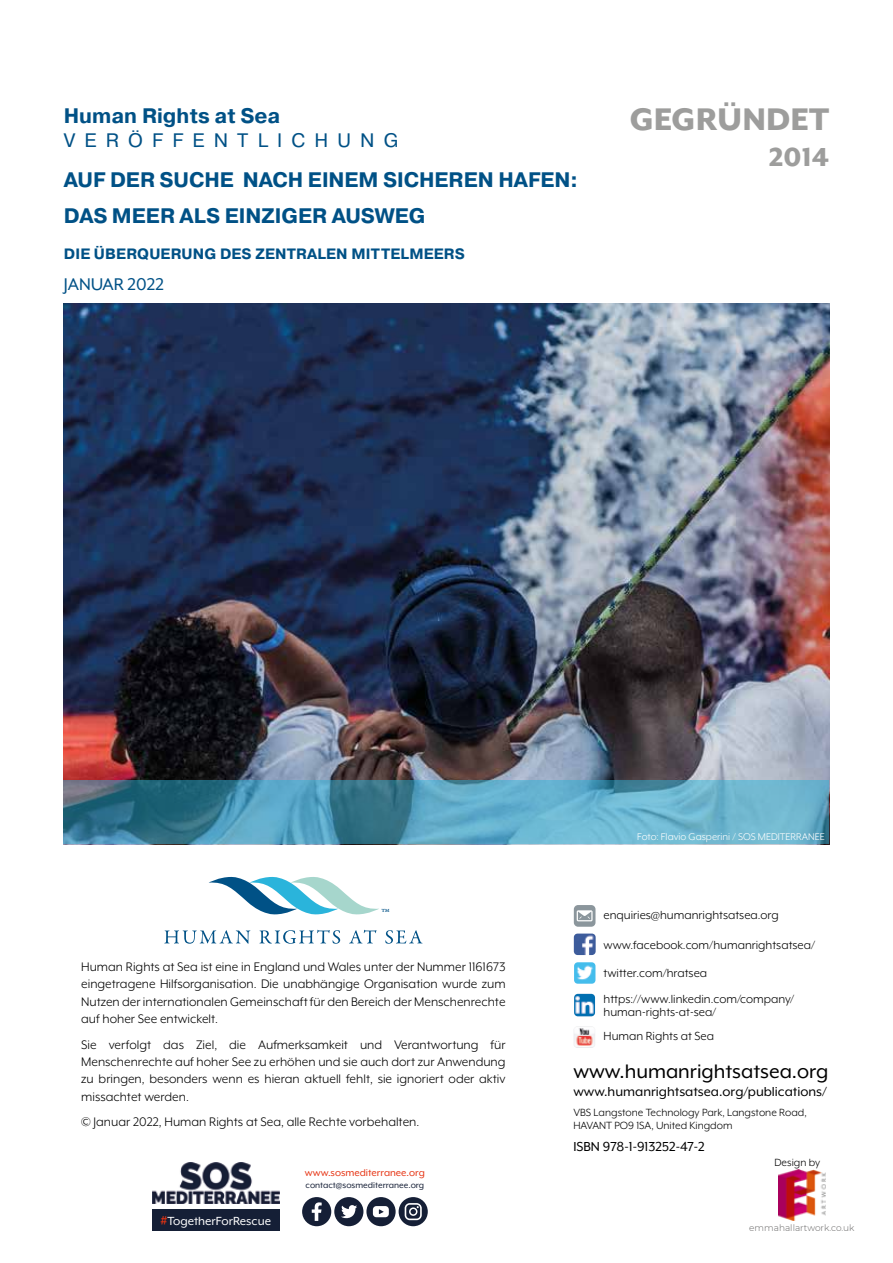
<style>
.page{position:relative;width:893px;height:1263px;background:#fff}
.page>*{position:absolute;margin:0;border:0;box-sizing:border-box;transform-origin:0 0}
.t1{font:800 36px "Mr Eaves XL Mod OT";color:#9d9d9c}
.t2{font:800 30px "Mr Eaves XL Mod OT";color:#9d9d9c}
.t3{font:22.5px "Mr Eaves XL Mod OT";color:#000}
.t4{font:700 21px/36px "Pragmatica";color:#005186}
.t5{font:20.1px "Garamond Premr Pro";color:#005186}
.t6{font:19.5px "Pragmatica";letter-spacing:.47em;color:#005186}
.t7{font:19.5px "Mr Eaves XL Mod OT";color:#005186}
.t8{font:15px "Mr Eaves XL Mod OT";color:#000}
.t9{font:700 15px "Pragmatica";letter-spacing:.01em;color:#005186}
.t10{font:14.25px/17.2px "Mr Eaves XL Mod OT";color:#000;text-align:justify}
.t11{font:13.5px/28.5px "Mr Eaves XL Mod OT";color:#000}
.t12{font:13.5px "Mr Eaves XL Mod OT";color:#fff}
.t13{font:12px/12.8px "Mr Eaves XL Mod OT";color:#000}
.t14{font:11.25px "Mr Eaves XL Mod OT";color:#fff}
.t15{font:11.25px "Mr Eaves XL Mod OT";color:#e63312}
.t16{font:9.75px "Mr Eaves XL Mod OT";color:#151f36}
.t17{font:300 9px "Montserrat";color:#646363}
.s1{font-size:16.5px;color:#e63312}
</style>
<div class="page">
<img style="left:574px;top:933px;width:22px;height:22px">
<img style="left:574px;top:962px;width:21px;height:22px">
<img style="left:574px;top:994px;width:21px;height:22px">
<div style="left:574px;top:905px;width:21px;height:22px;background:#8b969c;border-radius:4px"></div>
<svg style="left:577px;top:910px;width:16px;height:11px"></svg>
<img style="left:574px;top:1026px;width:21px;height:22px">
<svg style="left:209px;top:877px;width:170px;height:38px"></svg>
<svg style="left:164px;top:930px;width:86px;height:14px"></svg>
<svg style="left:259px;top:930px;width:81px;height:14px"></svg>
<svg style="left:349px;top:930px;width:27px;height:13px"></svg>
<svg style="left:385px;top:930px;width:37px;height:14px"></svg>
<img style="left:64px;top:303px;width:765px;height:477px">
<svg style="left:64px;top:780px;width:765px;height:64px;background:#549ab4"></svg>
<img style="left:152px;top:1162px;width:128px;height:41px">
<div style="left:152px;top:1210px;width:128px;height:21px;background:#151f36"></div>
<div style="left:334px;top:1197px;width:29px;height:29px;background:#151f36;border-radius:50%"></div>
<svg style="left:341px;top:1205px;width:16px;height:14px"></svg>
<div style="left:302px;top:1197px;width:29px;height:29px;background:#151f36;border-radius:50%"></div>
<svg style="left:312px;top:1202px;width:10px;height:19px"></svg>
<div style="left:399px;top:1197px;width:29px;height:29px;background:#151f36;border-radius:50%"></div>
<svg style="left:405px;top:1203px;width:17px;height:17px"></svg>
<div style="left:366px;top:1197px;width:30px;height:29px;background:#151f36;border-radius:50%"></div>
<svg style="left:373px;top:1206px;width:16px;height:11px"></svg>
<img style="left:778px;top:1170px;width:47px;height:51px">
<h3 class="t4" style="left:64px;top:98px;width:218px">Human Rights at Sea</h3>
<h3 class="t6" style="left:64px;top:128px;width:336px">VERÖFFENTLICHUNG</h3>
<h3 class="t4" style="left:64px;top:162px;width:516px">AUF DER SUCHE NACH EINEM SICHEREN HAFEN:<br>DAS MEER ALS EINZIGER AUSWEG</h3>
<p class="t9" style="left:64px;top:244px;width:403px">DIE ÜBERQUERUNG DES ZENTRALEN MITTELMEERS</p>
<h3 class="t7" style="left:64px;top:274px;width:102px">JANUAR 2022</h3>
<h1 class="t1" style="left:630px;top:98px;width:201px">GEGRÜNDET</h1>
<h2 class="t2" style="left:769px;top:140px;width:61px">2014</h2>
<p class="t14" style="left:637px;top:831px;width:189px">Foto: Flavio Gasperini / SOS MEDITERRANEE</p>
<h3 class="t5" style="left:381px;top:902px;width:9px">™</h3>
<p class="t10" style="left:81px;top:958px;width:426px">Human Rights at Sea ist eine in England und Wales unter der Nummer 1161673 eingetragene Hilfsorganisation. Die unabhängige Organisation wurde zum Nutzen der internationalen Gemeinschaft für den Bereich der Menschenrechte auf hoher See entwickelt.</p>
<p class="t10" style="left:81px;top:1036px;width:426px">Sie verfolgt das Ziel, die Aufmerksamkeit und Verantwortung für Menschenrechte auf hoher See zu erhöhen und sie auch dort zur Anwendung zu bringen, besonders wenn es hieran aktuell fehlt, sie ignoriert oder aktiv missachtet werden.</p>
<p class="t10" style="left:81px;top:1113px;width:340px">© Januar 2022, Human Rights at Sea, alle Rechte vorbehalten.</p>
<p class="t12" style="left:161px;top:1213px;width:112px"><span class="s1">#</span>TogetherForRescue</p>
<p class="t15" style="left:305px;top:1167px;width:121px">www.sosmediterranee.org</p>
<p class="t16" style="left:306px;top:1180px;width:120px">contact@sosmediterranee.org</p>
<p class="t11" style="left:604px;top:900px;width:177px">enquiries@humanrightsatsea.org</p>
<p class="t11" style="left:604px;top:930px;width:213px">www.facebook.com/humanrightsatsea/ twitter.com/hratsea</p>
<p class="t11" style="left:604px;top:992px;width:192px;line-height:13.5px">https://www.linkedin.com/company/ human-rights-at-sea/</p>
<p class="t11" style="left:604px;top:1022px;width:112px">Human Rights at Sea</p>
<h3 class="t3" style="left:573px;top:1059px;width:257px">www.humanrightsatsea.org</h3>
<p class="t8" style="left:573px;top:1083px;width:255px">www.humanrightsatsea.org/publications/</p>
<p class="t13" style="left:573px;top:1106px;width:235px">VBS Langstone Technology Park, Langstone Road,<br>HAVANT PO9 1SA, United Kingdom</p>
<p class="t8" style="left:573px;top:1139px;width:133px">ISBN 978-1-913252-47-2</p>
<p class="t13" style="left:774px;top:1156px;width:47px">Design by</p>
<p class="t17" style="left:749px;top:1222px;width:107px">emmahallartwork.co.uk</p>
</div>
